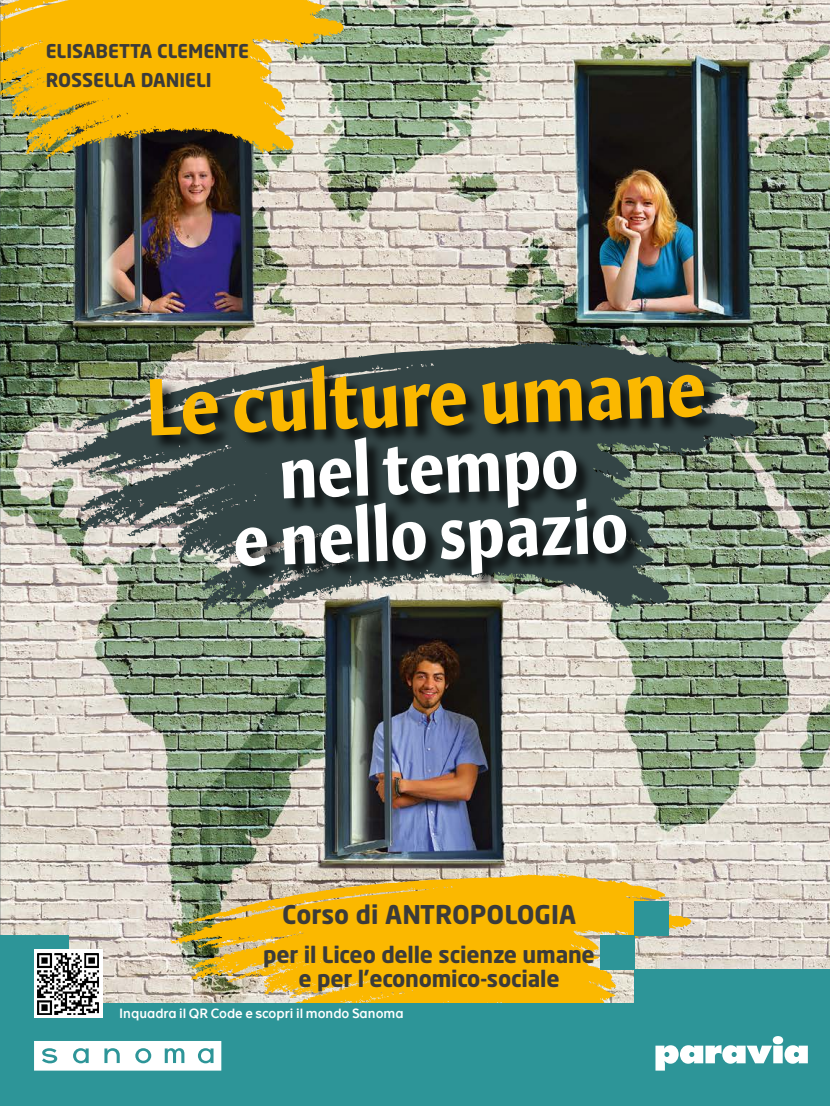
<style>
.page{position:relative;width:830px;height:1106px;background:#fff}
.page>*{position:absolute;margin:0;border:0;box-sizing:border-box;transform-origin:0 0}
.t1{font:700 82.5px "Hildegard LT Std";color:#fbb800;scale:.9 1}
.t2{font:700 75px/66px "Hildegard LT Std";color:#fff;text-align:center;scale:.9 1}
.t3{font:700 25.5px "Neo Sans Pro";color:#3b3b3a}
.t4{font:700 22.5px/24px "Neo Sans Pro";letter-spacing:-.01em;color:#3b3b3a;text-align:center}
.t5{font:700 18.75px/28.5px "Neo Sans Pro";color:#3b3b3a}
.t6{font:600 12.75px "The Message";color:#fff}
</style>
<div class="page">
<img style="left:0;top:0;width:829px;height:1003px">
<img style="left:50px;top:340px;width:706px;height:278px">
<div style="left:150px;top:366px;width:570px;height:226px;background:#000;opacity:.75"></div>
<svg style="left:170px;top:873px;width:521px;height:130px;background:#e8b833"></svg>
<img style="left:0;top:0;width:343px;height:160px">
<div style="left:634px;top:969px;width:195px;height:137px;background:#2d9598"></div>
<div style="left:600px;top:935px;width:34px;height:34px;background:#2d9598"></div>
<div style="left:634px;top:901px;width:34px;height:34px;background:#2d9598"></div>
<div style="left:0;top:1003px;width:829px;height:103px;background:#2d9598"></div>
<div style="left:0;top:935px;width:68px;height:171px;background:#2d9598"></div>
<svg style="left:34px;top:1041px;width:187px;height:29px;background:#e1f0f0"></svg>
<div style="left:34px;top:949px;width:68px;height:68px;background:#fff"></div>
<img style="left:37px;top:953px;width:62px;height:62px">
<svg style="left:655px;top:1036px;width:152px;height:34px"></svg>
<p class="t5" style="left:46px;top:37px;width:205px">ELISABETTA CLEMENTE<br>ROSSELLA DANIELI</p>
<h1 class="t1" style="left:144px;top:357px;width:624px;rotate:-2deg">Le culture umane</h1>
<h2 class="t2" style="left:230px;top:446px;width:440px;rotate:-2deg">nel tempo<br>e nello spazio</h2>
<p class="t3" style="left:282px;top:898px;width:295px">Corso di ANTROPOLOGIA</p>
<p class="t4" style="left:263px;top:942px;width:333px">per il Liceo delle scienze umane e per l’economico-sociale</p>
<p class="t6" style="left:119px;top:1005px;width:286px">Inquadra il QR Code e scopri il mondo Sanoma</p>
</div>
